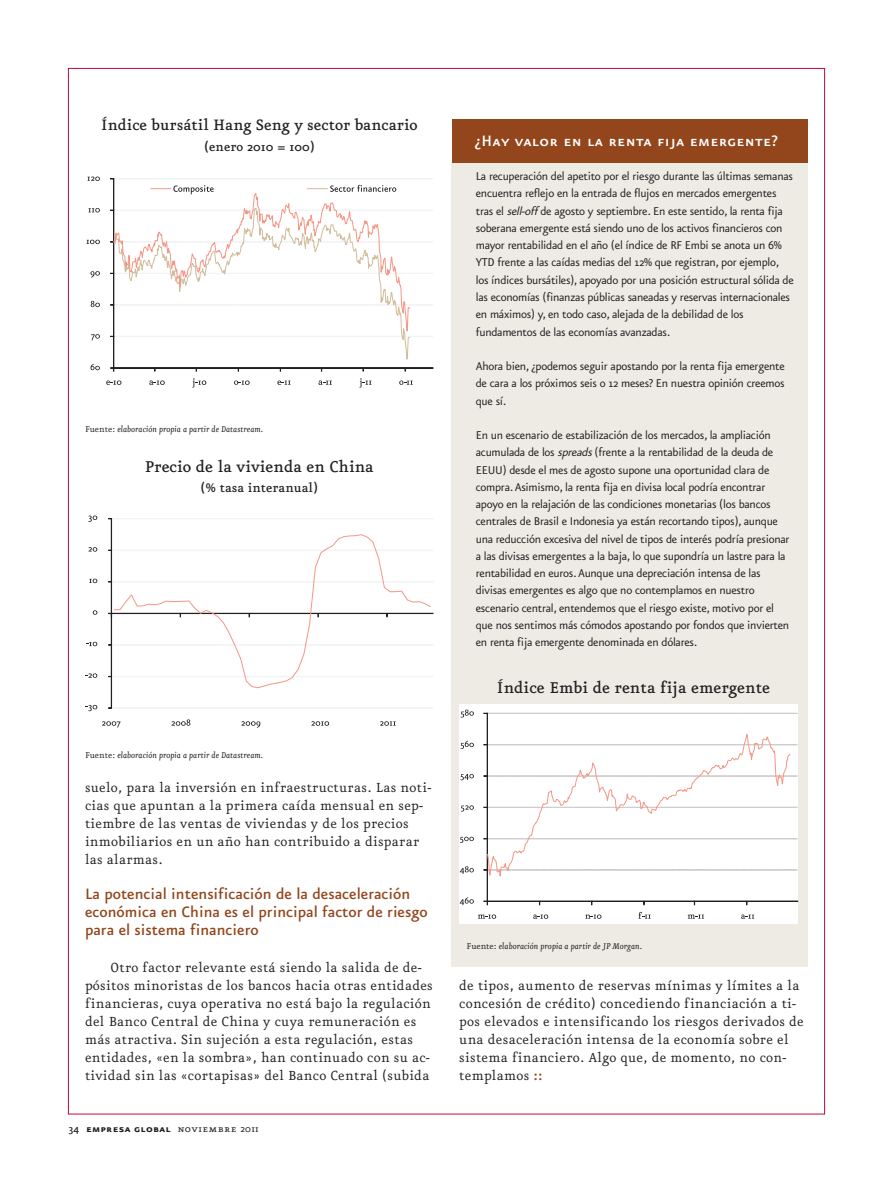
<style>
.page{position:relative;width:893px;height:1191px;background:#fff}
.page>*{position:absolute;margin:0;border:0;box-sizing:border-box;transform-origin:0 0}
.t1{font:500 18.75px "Eureka";color:#231f20}
.t2{font:500 18px/18px "Eureka Sans";color:#93461c}
.t3{font:500 18px "Eureka";color:#231f20}
.t4{font:18px "Eureka Sans Medium Caps";letter-spacing:.02em;color:#fff}
.t5{font:15.75px/18px "Eureka";letter-spacing:.02em;color:#231f20}
.t6{font:500 15px "Eureka";color:#231f20}
.t7{font:13.5px/17.2px "Eureka Sans";letter-spacing:-.02em;color:#231f20}
.t8{font:12px "Eureka Sans Bold Caps";letter-spacing:.025em;color:#231f20}
.t9{font:italic 10.2px "Eureka";color:#231f20}
.s1{font-style:normal}
.s2{font-family:"Eureka";font-weight:500}
.s3{font-family:"Eureka Small Caps"}
.s4{font-family:"Eureka"}
.s5{font-style:italic}
.s6{font-family:"Eureka Sans";font-weight:700;color:#93461c}
</style>
<div class="page">
<div style="left:452px;top:163px;width:356px;height:804px;background:#eeebe4"></div>
<div style="left:453px;top:120px;width:355px;height:43px;background:#93461c"></div>
<svg style="left:112px;top:518px;width:321px;height:190px"></svg>
<div style="left:111px;top:518px;width:1px;height:190px;border:1px solid #231f20"></div>
<div style="left:111px;top:613px;width:322px;height:1px;border:1px solid #231f20"></div>
<svg style="left:108px;top:613px;width:4px;height:4px"></svg>
<svg style="left:85px;top:705px;width:12px;height:6px"></svg>
<svg style="left:85px;top:673px;width:12px;height:5px"></svg>
<svg style="left:86px;top:642px;width:11px;height:4px"></svg>
<svg style="left:93px;top:610px;width:4px;height:5px"></svg>
<svg style="left:89px;top:578px;width:8px;height:5px"></svg>
<svg style="left:88px;top:547px;width:9px;height:4px"></svg>
<svg style="left:88px;top:515px;width:9px;height:7px"></svg>
<svg style="left:102px;top:721px;width:19px;height:6px"></svg>
<svg style="left:171px;top:719px;width:19px;height:7px"></svg>
<svg style="left:241px;top:721px;width:19px;height:7px"></svg>
<svg style="left:311px;top:721px;width:18px;height:5px"></svg>
<svg style="left:380px;top:721px;width:16px;height:5px"></svg>
<svg style="left:113px;top:533px;width:319px;height:155px"></svg>
<div style="left:459px;top:704px;width:339px;height:220px;background:#fff"></div>
<svg style="left:488px;top:713px;width:309px;height:157px"></svg>
<div style="left:487px;top:713px;width:1px;height:188px;border:1px solid #231f20"></div>
<div style="left:487px;top:901px;width:311px;height:1px;border:1px solid #231f20"></div>
<svg style="left:460px;top:897px;width:14px;height:8px"></svg>
<svg style="left:460px;top:866px;width:14px;height:8px"></svg>
<svg style="left:460px;top:836px;width:14px;height:7px"></svg>
<svg style="left:461px;top:805px;width:13px;height:6px"></svg>
<svg style="left:460px;top:774px;width:14px;height:6px"></svg>
<svg style="left:460px;top:740px;width:14px;height:9px"></svg>
<svg style="left:461px;top:709px;width:13px;height:8px"></svg>
<svg style="left:478px;top:914px;width:18px;height:4px"></svg>
<svg style="left:533px;top:914px;width:15px;height:4px"></svg>
<svg style="left:585px;top:914px;width:16px;height:4px"></svg>
<svg style="left:638px;top:912px;width:13px;height:6px"></svg>
<svg style="left:688px;top:914px;width:16px;height:4px"></svg>
<svg style="left:741px;top:914px;width:13px;height:4px"></svg>
<svg style="left:484px;top:730px;width:307px;height:154px"></svg>
<hr style="left:114px;top:179px;width:1px;height:189px;background:#231f20">
<div style="left:113px;top:178px;width:1px;height:190px;border:1px solid #231f20"></div>
<div style="left:113px;top:368px;width:320px;height:1px;border:1px solid #231f20"></div>
<svg style="left:91px;top:364px;width:9px;height:6px"></svg>
<svg style="left:91px;top:334px;width:9px;height:6px"></svg>
<svg style="left:91px;top:301px;width:9px;height:6px"></svg>
<svg style="left:91px;top:271px;width:9px;height:7px"></svg>
<svg style="left:87px;top:240px;width:13px;height:4px"></svg>
<svg style="left:88px;top:208px;width:12px;height:4px"></svg>
<svg style="left:87px;top:176px;width:13px;height:5px"></svg>
<svg style="left:106px;top:380px;width:15px;height:5px"></svg>
<svg style="left:149px;top:380px;width:16px;height:5px"></svg>
<svg style="left:192px;top:378px;width:14px;height:9px"></svg>
<svg style="left:234px;top:380px;width:16px;height:5px"></svg>
<svg style="left:277px;top:380px;width:14px;height:5px"></svg>
<svg style="left:318px;top:380px;width:14px;height:5px"></svg>
<svg style="left:359px;top:378px;width:13px;height:9px"></svg>
<svg style="left:399px;top:380px;width:14px;height:5px"></svg>
<svg style="left:110px;top:178px;width:301px;height:182px"></svg>
<h2 class="t3" style="left:101px;top:116px;width:318px">Índice bursátil Hang Seng y sector bancario</h2>
<p class="t6" style="left:204px;top:140px;width:112px">(enero 2010 = 100)</p>
<p class="t9" style="left:85px;top:424px;width:180px"><span class="s1">Fuente:</span> elaboración propia a partir de Datastream.</p>
<h1 class="t1" style="left:145px;top:458px;width:230px">Precio de la vivienda en China</h1>
<p class="t6" style="left:201px;top:480px;width:119px">(% tasa interanual)</p>
<p class="t9" style="left:85px;top:750px;width:180px"><span class="s1">Fuente:</span> elaboración propia a partir de Datastream.</p>
<p class="t5" style="left:85px;top:779px;width:348px">suelo, para la inversión en infraestructuras. Las noti&shy;cias que apuntan a la primera caída mensual en sep&shy;tiembre de las ventas de viviendas y de los precios inmobiliarios en un año han contribuido a disparar las alarmas.</p>
<h2 class="t2" style="left:85px;top:884px;width:344px">La potencial intensificación de la desaceleración económica en China es el principal factor de riesgo para el sistema financiero</h2>
<p class="t5" style="left:85px;top:959px;width:349px;text-indent:26px">Otro factor relevante está siendo la salida de de&shy;pósitos minoristas de los bancos hacia otras entidades financieras, cuya operativa no está bajo la regulación del Banco Central de China y cuya remuneración es más atractiva. Sin sujeción a esta regulación, estas entidades, «en la sombra», han continuado con su ac&shy;tividad sin las «cortapisas» del Banco Central (subida</p>
<p class="t8" style="left:68px;top:1122px;width:192px"><span class="s2">34</span> empresa global <span class="s3">noviembre</span> <span class="s4">2011</span></p>
<h2 class="t4" style="left:475px;top:129px;width:305px">¿Hay valor en la renta fija emergente?</h2>
<p class="t7" style="left:476px;top:168px;width:320px">La recuperación del apetito por el riesgo durante las últimas semanas encuentra reflejo en la entrada de flujos en mercados emergentes tras el <span class="s5">sell-off</span> de agosto y septiembre. En este sentido, la renta fija soberana emergente está siendo uno de los activos financieros con mayor rentabilidad en el año (el índice de RF Embi se anota un 6% YTD frente a las caídas medias del 12% que registran, por ejemplo, los índices bursátiles), apoyado por una posición estructural sólida de las economías (finanzas públicas saneadas y reservas internacionales en máximos) y, en todo caso, alejada de la debilidad de los fundamentos de las economías avanzadas.</p>
<p class="t7" style="left:476px;top:358px;width:311px;text-align:justify">Ahora bien, ¿podemos seguir apostando por la renta fija emergente de cara a los próximos seis o 12 meses? En nuestra opinión creemos que sí.</p>
<p class="t7" style="left:476px;top:427px;width:315px">En un escenario de estabilización de los mercados, la ampliación acumulada de los <span class="s5">spreads</span>(frente a la rentabilidad de la deuda de EEUU) desde el mes de agosto supone una oportunidad clara de compra.Asimismo, la renta fija en divisa local podría encontrar apoyo en la relajación de las condiciones monetarias (los bancos centrales de Brasil e Indonesia ya están recortando tipos), aunque una reducción excesiva del nivel de tipos de interés podría presionar a las divisas emergentes a la baja, lo que supondría un lastre para la rentabilidad en euros.Aunque una depreciación intensa de las divisas emergentes es algo que no contemplamos en nuestro escenario central, entendemos que el riesgo existe, motivo por el que nos sentimos más cómodos apostando por fondos que invierten en renta fija emergente denominada en dólares.</p>
<h1 class="t1" style="left:497px;top:678px;width:275px">Índice Embi de renta fija emergente</h1>
<p class="t9" style="left:467px;top:940px;width:177px"><span class="s1">Fuente:</span> elaboración propia a partir de JP Morgan.</p>
<p class="t5" style="left:459px;top:977px;width:346px">de tipos, aumento de reservas mínimas y límites a la concesión de crédito) concediendo financiación a ti&shy;pos elevados e intensificando los riesgos derivados de una desaceleración intensa de la economía sobre el sistema financiero. Algo que, de momento, no con&shy;templamos <span class="s6">::</span></p>
</div>
